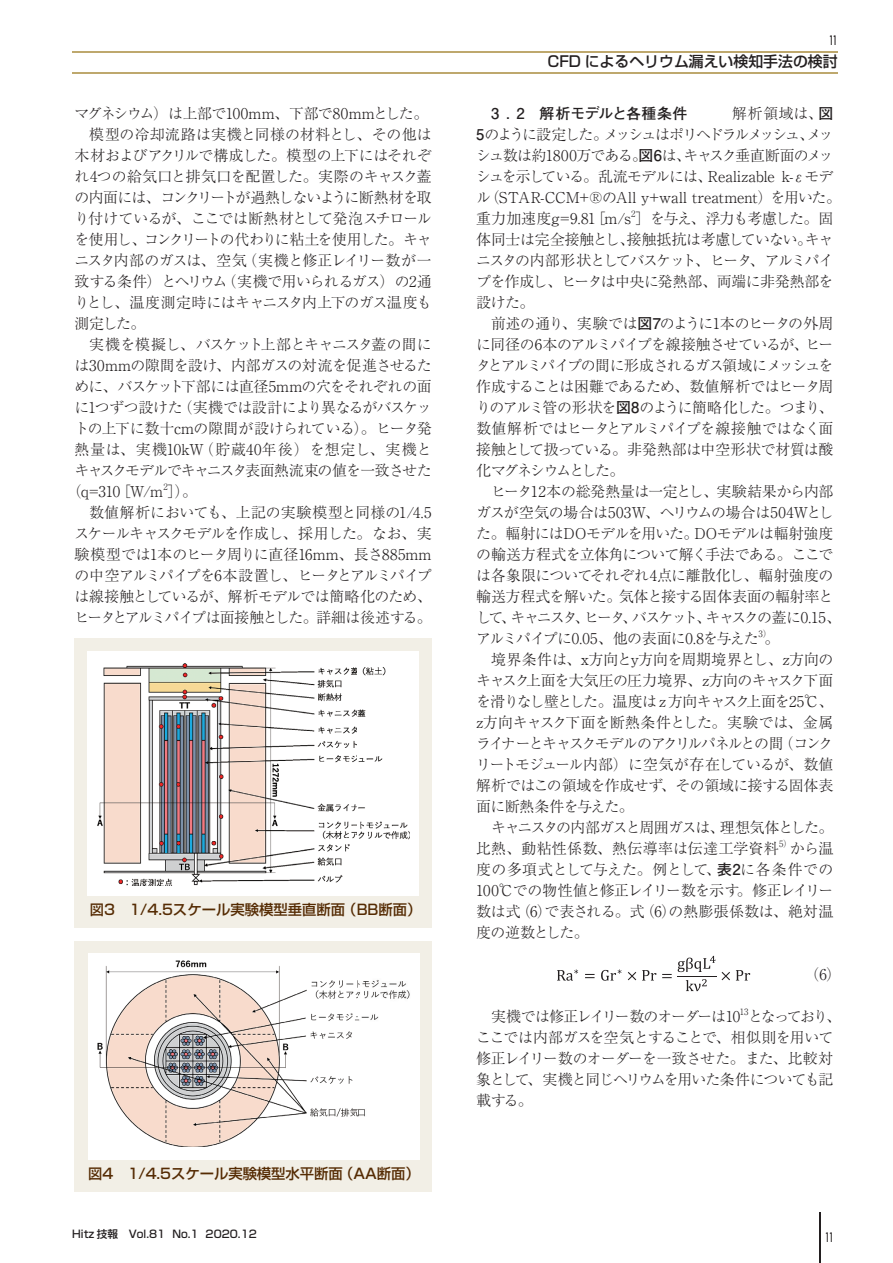
<style>
.page{position:relative;width:893px;height:1263px;background:#fff}
.page>*{position:absolute;margin:0;border:0;box-sizing:border-box;transform-origin:0 0}
.t1{font:14.85px/21px "Ryumin Pr 5 Light 90 pv RKSJ H";letter-spacing:-.045em;color:#231f20}
.t2{font:14.85px/21px "Ryumin Pr 5 Light 90 pv RKSJ H";letter-spacing:-.065em;color:#231f20}
.t3{font:14.85px "Ryumin Pr 5 Light 90 pv RKSJ H";letter-spacing:-.105em;color:#231f20}
.t4{font:14.85px "Ryumin Pr 5 Light 90 pv RKSJ H";letter-spacing:-.02em;color:#231f20}
.t5{font:14.85px "Ryumin Pr 5 Light 90 pv RKSJ H";letter-spacing:.025em;color:#231f20}
.t6{font:14.85px "Ryumin Pr 5 Light 90 pv RKSJ H";letter-spacing:-.015em;color:#231f20}
.t7{font:14.85px "Ryumin Pr 5 Light 90 pv RKSJ H";letter-spacing:.015em;color:#231f20}
.t8{font:14.85px "Futo Go B101 Pr 6 Bold 90 pv RKSJ H";letter-spacing:.02em;color:#231f20}
.t9{font:14.85px "Shin Go Pro Medium 90 pv RKSJ H";color:#231f20}
.t10{font:14.4px "Shin Go Pr 5 Medium 90 pv RKSJ H";color:#552b03}
.t11{font:500 12.75px "Futura";color:#231f20;scale:.65 1}
.t12{font:10.65px "Shin Go Pro Medium 90 pv RKSJ H";color:#231f20}
.t13{font:8.7px "Ryumin Pr 5 Light 90 pv RKSJ H";color:#231f20}
.t14{font:8.7px "Ryumin Pro Light 90 pv RKSJ H";color:#231f20}
.s1{font-family:"Ryumin Pro Light 90 pv RKSJ H"}
.s2{font-family:"Ryumin Pr 5 Light 90 pv RKSJ H"}
.s3{font-family:"Futo Go B101 Pr 6 Bold 90 pv RKSJ H"}
</style>
<div class="page">
<hr style="left:819px;top:1212px;width:2px;height:51px;background:#231f20">
<hr style="left:72px;top:51px;width:766px;height:1px;background:#bea86d">
<hr style="left:72px;top:72px;width:766px;height:1px;background:#bea86d">
<svg style="left:557px;top:969px;width:21px;height:12px"></svg>
<svg style="left:585px;top:974px;width:9px;height:4px"></svg>
<svg style="left:601px;top:969px;width:21px;height:12px"></svg>
<svg style="left:628px;top:972px;width:8px;height:8px"></svg>
<svg style="left:642px;top:970px;width:14px;height:10px"></svg>
<svg style="left:662px;top:974px;width:10px;height:4px"></svg>
<svg style="left:678px;top:956px;width:37px;height:16px"></svg>
<svg style="left:686px;top:979px;width:21px;height:12px"></svg>
<hr style="left:677px;top:975px;width:40px;height:1px;background:#231f20">
<svg style="left:722px;top:972px;width:8px;height:8px"></svg>
<svg style="left:736px;top:970px;width:14px;height:10px"></svg>
<div style="left:74px;top:941px;width:358px;height:251px;background:#f2efe6"></div>
<div style="left:74px;top:639px;width:358px;height:289px;background:#f2efe6"></div>
<div style="left:87px;top:651px;width:332px;height:245px;background:#fff"></div>
<img style="left:97px;top:664px;width:313px;height:222px">
<div style="left:88px;top:954px;width:331px;height:206px;background:#fff"></div>
<img style="left:97px;top:960px;width:313px;height:187px">
<p class="t11" style="left:829px;top:32px;width:15px">11</p>
<p class="t1" style="left:74px;top:105px;width:355px">マグネシウム）は上部で100mm、下部で80mmとした。</p>
<p class="t7" style="left:74px;top:129px;width:359px">　模型の冷却流路は実機と同様の材料とし、その他は</p>
<p class="t1" style="left:74px;top:147px;width:359px">木材およびアクリルで構成した。模型の上下にはそれぞ</p>
<p class="t6" style="left:74px;top:171px;width:359px">れ4つの給気口と排気口を配置した。実際のキャスク蓋</p>
<p class="t2" style="left:74px;top:189px;width:359px">の内面には、コンクリートが過熱しないように断熱材を取</p>
<p class="t1" style="left:74px;top:210px;width:359px">り付けているが、ここでは断熱材として発泡スチロール</p>
<p class="t3" style="left:74px;top:234px;width:359px">を使用し、コンクリートの代わりに粘土を使用した。キャ</p>
<p class="t1" style="left:74px;top:252px;width:359px">ニスタ内部のガスは、空気（実機と修正レイリー数が一</p>
<p class="t1" style="left:74px;top:273px;width:359px">致する条件）とヘリウム（実機で用いられるガス）の2通</p>
<p class="t1" style="left:74px;top:294px;width:359px">りとし、温度測定時にはキャニスタ内上下のガス温度も</p>
<p class="t1" style="left:74px;top:315px;width:73px">測定した。</p>
<p class="t1" style="left:74px;top:336px;width:359px">　実機を模擬し、バスケット上部とキャニスタ蓋の間に</p>
<p class="t4" style="left:74px;top:360px;width:359px">は30mmの隙間を設け、内部ガスの対流を促進させるた</p>
<p class="t1" style="left:74px;top:378px;width:359px">めに、バスケット下部には直径5mmの穴をそれぞれの面</p>
<p class="t1" style="left:74px;top:399px;width:359px">に1つずつ設けた（実機では設計により異なるがバスケッ</p>
<p class="t1" style="left:74px;top:420px;width:359px">トの上下に数十cmの隙間が設けられている）。ヒータ発</p>
<p class="t5" style="left:74px;top:444px;width:359px">熱量は、実機10kW（貯蔵40年後）を想定し、実機と</p>
<p class="t2" style="left:74px;top:462px;width:359px">キャスクモデルでキャニスタ表面熱流束の値を一致させた</p>
<p class="t1" style="left:67px;top:483px;width:131px">（q=310［W/<span class="s1">m</span> ］）。</p>
<p class="t14" style="left:164px;top:483px;width:6px">2</p>
<p class="t1" style="left:74px;top:504px;width:359px;text-align:justify">　数値解析においても、上記の実験模型と同様の1/4.5スケールキャスクモデルを作成し、採用した。なお、実験模型では1本のヒータ周りに直径16mm、長さ885mmの中空アルミパイプを6本設置し、ヒータとアルミパイプは線接触としているが、解析モデルでは簡略化のため、ヒータとアルミパイプは面接触とした。詳細は後述する。</p>
<p class="t10" style="left:90px;top:904px;width:333px">図3　1/4.5スケール実験模型垂直断面（BB断面）</p>
<p class="t10" style="left:88px;top:1168px;width:333px">図4　1/4.5スケール実験模型水平断面（AA断面）</p>
<p class="t9" style="left:547px;top:56px;width:292px">CFD によるヘリウム漏えい検知手法の検討</p>
<p class="t8" style="left:491px;top:108px;width:344px">3 . 2　解析モデルと各種条件<span class="s2">　　　解析領域は、</span>図</p>
<p class="t1" style="left:476px;top:126px;width:366px"><span class="s3">5</span>のように設定した。メッシュはポリヘドラルメッシュ、メッシュ数は約1800万である。<span class="s3">図6</span>は、キャスク垂直断面のメッシュを示している。乱流モデルには、Realizable k-εモデル（STAR-CCM+®のAll y+wall treatment）を用いた。重力加速度g=9.81［m/s ］を与え、浮力も考慮した。固</p>
<p class="t13" style="left:631px;top:211px;width:6px">2</p>
<p class="t1" style="left:476px;top:231px;width:366px">体同士は完全接触とし、接触抵抗は考慮していない。キャニスタの内部形状としてバスケット、ヒータ、アルミパイプを作成し、ヒータは中央に発熱部、両端に非発熱部を設けた。<br>　前述の通り、実験では<span class="s3">図7</span>のように1本のヒータの外周に同径の6本のアルミパイプを線接触させているが、ヒータとアルミパイプの間に形成されるガス領域にメッシュを作成することは困難であるため、数値解析ではヒータ周りのアルミ管の形状を<span class="s3">図8</span>のように簡略化した。つまり、数値解析ではヒータとアルミパイプを線接触ではなく面接触として扱っている。非発熱部は中空形状で材質は酸化マグネシウムとした。<br>　ヒータ12本の総発熱量は一定とし、実験結果から内部ガスが空気の場合は503W、ヘリウムの場合は504Wとした。輻射にはDOモデルを用いた。DOモデルは輻射強度の輸送方程式を立体角について解く手法である。ここでは各象限についてそれぞれ4点に離散化し、輻射強度の輸送方程式を解いた。気体と接する固体表面の輻射率として、キャニスタ、ヒータ、バスケット、キャスクの蓋に0.15、アルミパイプに0.05、他の表面に0.8を与えた。</p>
<p class="t13" style="left:759px;top:630px;width:14px">3）</p>
<p class="t1" style="left:476px;top:651px;width:359px">　境界条件は、x方向とy方向を周期境界とし、z方向のキャスク上面を大気圧の圧力境界、z方向のキャスク下面を滑りなし壁とした。温度はｚ方向キャスク上面を25℃、z方向キャスク下面を断熱条件とした。実験では、金属ライナーとキャスクモデルのアクリルパネルとの間（コンクリートモジュール内部）に空気が存在しているが、数値解析ではこの領域を作成せず、その領域に接する固体表面に断熱条件を与えた。<br>　キャニスタの内部ガスと周囲ガスは、理想気体とした。比熱、動粘性係数、熱伝導率は伝達工学資料</p>
<p class="t13" style="left:779px;top:840px;width:14px">5）</p>
<p class="t1" style="left:476px;top:840px;width:359px;text-align:justify;text-indent:314px">から温度の多項式として与えた。例として、<span class="s3">表2</span>に各条件での100℃での物性値と修正レイリー数を示す。修正レイリー数は式（6）で表される。式（6）の熱膨張係数は、絶対温度の逆数とした。</p>
<p class="t1" style="left:804px;top:966px;width:38px">（6）</p>
<p class="t1" style="left:476px;top:1008px;width:265px">　実機では修正レイリー数のオーダーは10</p>
<p class="t13" style="left:740px;top:1008px;width:10px">13</p>
<p class="t2" style="left:476px;top:1008px;width:366px;text-indent:272px">となっており、ここでは内部ガスを空気とすることで、相似則を用いて修正レイリー数のオーダーを一致させた。また、比較対象として、実機と同じヘリウムを用いた条件についても記載する。</p>
<p class="t12" style="left:72px;top:1230px;width:186px">Hitz 技報　Vol.81 No.1 2020.12</p>
<p class="t11" style="left:825px;top:1229px;width:15px">11</p>
</div>
